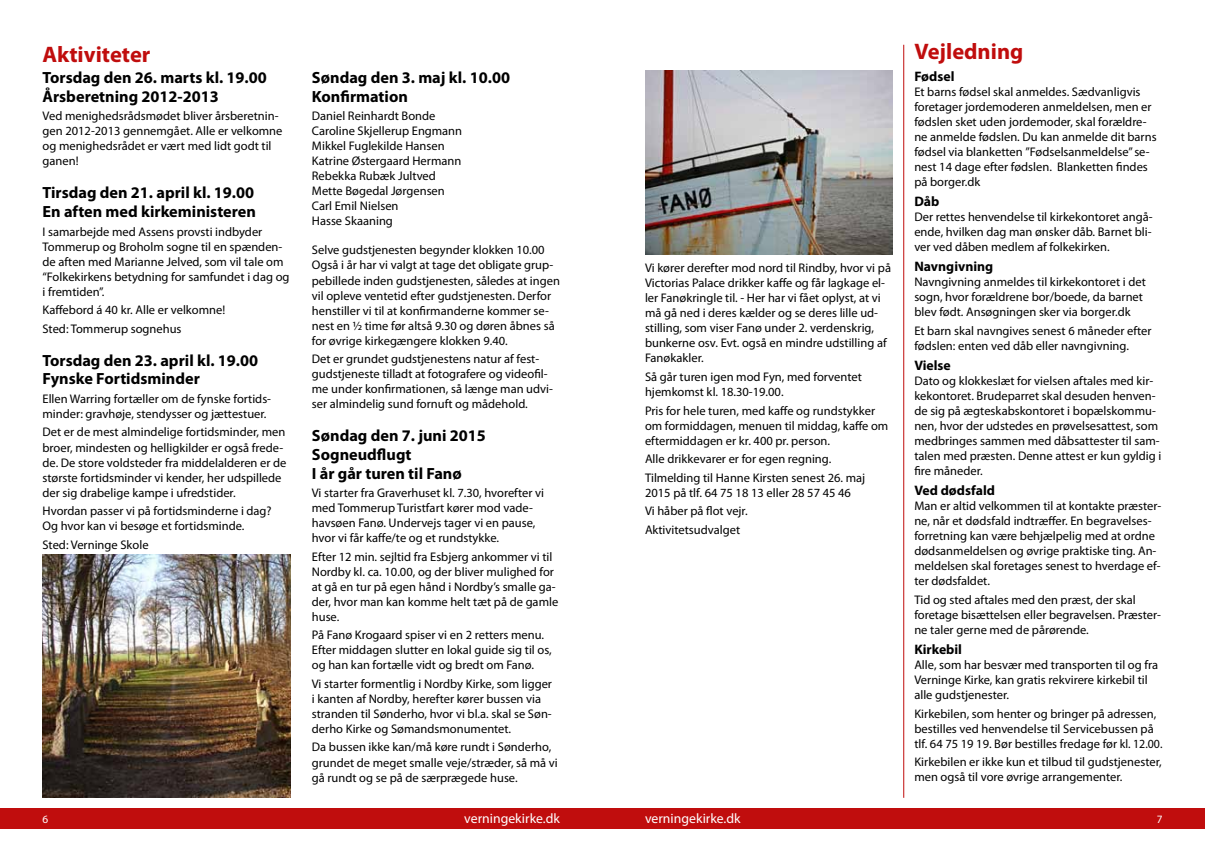
<style>
.page{position:relative;width:1205px;height:851px;background:#fff}
.page>*{position:absolute;margin:0;border:0;box-sizing:border-box;transform-origin:0 0}
.t1{font:700 22.5px "Myriad Pro";color:#c00d0d}
.t2{font:700 16.25px/18.8px "Myriad Pro";color:#000}
.t3{font:700 13.75px "Myriad Pro";color:#000}
.t4{font:13.75px "Myriad Pro";color:#fff}
.t5{font:12.5px/15px "Myriad Pro";color:#000}
.t6{font:11.25px "Myriad Pro";color:#fff}
</style>
<div class="page">
<div style="left:602px;top:808px;width:603px;height:20px;background:#c00d0d"></div>
<div style="left:0;top:808px;width:602px;height:20px;background:#c00d0d"></div>
<hr style="left:903px;top:45px;width:1px;height:752px;background:#c00d0d">
<img style="left:43px;top:555px;width:248px;height:242px">
<img style="left:645px;top:71px;width:247px;height:183px">
<h1 class="t1" style="left:43px;top:40px;width:109px">Aktiviteter</h1>
<h1 class="t1" style="left:914px;top:37px;width:110px">Vejledning</h1>
<h2 class="t2" style="left:312px;top:67px;width:200px">Søndag den 3. maj kl. 10.00<br>Konfirmation</h2>
<p class="t5" style="left:312px;top:108px;width:152px">Daniel Reinhardt Bonde<br>Caroline Skjellerup Engmann<br>Mikkel Fuglekilde Hansen<br>Katrine Østergaard Hermann<br>Rebekka Rubæk Jultved<br>Mette Bøgedal Jørgensen<br>Carl Emil Nielsen<br>Hasse Skaaning</p>
<p class="t5" style="left:312px;top:242px;width:250px">Selve gudstjenesten begynder klokken 10.00<br>Også i år har vi valgt at tage det obligate grup&shy;pebillede inden gudstjenesten, således at ingen vil opleve ventetid efter gudstjenesten. Derfor henstiller vi til at konfirmanderne kommer se&shy;nest en ½ time før altså 9.30 og døren åbnes så for øvrige kirkegængere klokken 9.40.</p>
<p class="t5" style="left:312px;top:351px;width:243px">Det er grundet gudstjenestens natur af fest&shy;gudstjeneste tilladt at fotografere og videofil&shy;me under konfirmationen, så længe man udvi&shy;ser almindelig sund fornuft og mådehold.</p>
<h2 class="t2" style="left:312px;top:425px;width:175px">Søndag den 7. juni 2015<br>Sogneudflugt<br>I år går turen til Fanø</h2>
<p class="t5" style="left:312px;top:485px;width:234px">Vi starter fra Graverhuset kl. 7.30, hvorefter vi med Tommerup Turistfart kører mod vade&shy;havsøen Fanø. Undervejs tager vi en pause, hvor vi får kaffe/te og et rundstykke.</p>
<p class="t5" style="left:312px;top:548px;width:248px">Efter 12 min. sejltid fra Esbjerg ankommer vi til Nordby kl. ca. 10.00, og der bliver mulighed for at gå en tur på egen hånd i Nordby’s smalle ga&shy;der, hvor man kan komme helt tæt på de gamle huse.</p>
<p class="t5" style="left:312px;top:627px;width:241px">På Fanø Krogaard spiser vi en 2 retters menu.<br>Efter middagen slutter en lokal guide sig til os, og han kan fortælle vidt og bredt om Fanø.</p>
<p class="t5" style="left:312px;top:676px;width:242px">Vi starter formentlig i Nordby Kirke, som ligger i kanten af Nordby, herefter kører bussen via stranden til Sønderho, hvor vi bl.a. skal se Søn&shy;derho Kirke og Sømandsmonumentet.</p>
<p class="t5" style="left:312px;top:739px;width:247px">Da bussen ikke kan/må køre rundt i Sønderho, grundet de meget smalle veje/stræder, så må vi gå rundt og se på de særprægede huse.</p>
<h2 class="t2" style="left:43px;top:67px;width:226px">Torsdag den 26. marts kl. 19.00<br>Årsberetning 2012-2013</h2>
<p class="t5" style="left:43px;top:108px;width:241px">Ved menighedsrådsmødet bliver årsberetnin&shy;gen 2012-2013 gennemgået. Alle er velkomne og menighedsrådet er vært med lidt godt til ganen!</p>
<h2 class="t2" style="left:43px;top:183px;width:215px">Tirsdag den 21. april kl. 19.00<br>En aften med kirkeministeren</h2>
<p class="t5" style="left:43px;top:223px;width:248px">I samarbejde med Assens provsti indbyder Tommerup og Broholm sogne til en spænden&shy;de aften med Marianne Jelved, som vil tale om “Folkekirkens betydning for samfundet i dag og i fremtiden”.</p>
<p class="t5" style="left:43px;top:300px;width:184px;line-height:18.5px">Kaffebord á 40 kr. Alle er velkomne!<br>Sted: Tommerup sognehus</p>
<h2 class="t2" style="left:43px;top:350px;width:217px">Torsdag den 23. april kl. 19.00<br>Fynske Fortidsminder</h2>
<p class="t5" style="left:43px;top:391px;width:230px">Ellen Warring fortæller om de fynske fortids&shy;minder: gravhøje, stendysser og jættestuer.</p>
<p class="t5" style="left:43px;top:424px;width:245px">Det er de mest almindelige fortidsminder, men broer, mindesten og helligkilder er også frede&shy;de. De store voldsteder fra middelalderen er de største fortidsminder vi kender, her udspillede der sig drabelige kampe i ufredstider.</p>
<p class="t5" style="left:43px;top:503px;width:231px">Hvordan passer vi på fortidsminderne i dag?<br>Og hvor kan vi besøge et fortidsminde.</p>
<p class="t5" style="left:43px;top:536px;width:108px">Sted: Verninge Skole</p>
<p class="t3" style="left:914px;top:68px;width:42px">Fødsel</p>
<p class="t5" style="left:914px;top:84px;width:244px">Et barns fødsel skal anmeldes. Sædvanligvis foretager jordemoderen anmeldelsen, men er fødslen sket uden jordemoder, skal forældre&shy;ne anmelde fødslen. Du kan anmelde dit barns fødsel via blanketten ”Fødselsanmeldelse” se&shy;nest 14 dage efter fødslen. Blanketten findes på borger.dk</p>
<p class="t3" style="left:914px;top:193px;width:27px">Dåb</p>
<p class="t5" style="left:914px;top:209px;width:240px;text-align:justify">Der rettes henvendelse til kirkekontoret angå&shy;ende, hvilken dag man ønsker dåb. Barnet bli&shy;ver ved dåben medlem af folkekirken.</p>
<p class="t3" style="left:914px;top:258px;width:80px">Navngivning</p>
<p class="t5" style="left:914px;top:274px;width:233px">Navngivning anmeldes til kirkekontoret i det sogn, hvor forældrene bor/boede, da barnet blev født. Ansøgningen sker via borger.dk</p>
<p class="t5" style="left:914px;top:323px;width:239px">Et barn skal navngives senest 6 måneder efter fødslen: enten ved dåb eller navngivning.</p>
<p class="t3" style="left:914px;top:356px;width:38px">Vielse</p>
<p class="t5" style="left:914px;top:373px;width:248px">Dato og klokkeslæt for vielsen aftales med kir&shy;kekontoret. Brudeparret skal desuden henven&shy;de sig på ægteskabskontoret i bopælskommu&shy;nen, hvor der udstedes en prøvelsesattest, som medbringes sammen med dåbsattester til sam&shy;talen med præsten. Denne attest er kun gyldig i fire måneder.</p>
<p class="t3" style="left:914px;top:481px;width:82px">Ved dødsfald</p>
<p class="t5" style="left:914px;top:498px;width:248px">Man er altid velkommen til at kontakte præster&shy;ne, når et dødsfald indtræffer. En begravelses&shy;forretning kan være behjælpelig med at ordne dødsanmeldelsen og øvrige praktiske ting. An&shy;meldelsen skal foretages senest to hverdage ef&shy;ter dødsfaldet.</p>
<p class="t5" style="left:914px;top:592px;width:248px">Tid og sted aftales med den præst, der skal foretage bisættelsen eller begravelsen. Præster&shy;ne taler gerne med de pårørende.</p>
<p class="t3" style="left:914px;top:640px;width:49px">Kirkebil</p>
<p class="t5" style="left:914px;top:657px;width:245px">Alle, som har besvær med transporten til og fra<br>Verninge Kirke, kan gratis rekvirere kirkebil til alle gudstjenester.</p>
<p class="t5" style="left:914px;top:705px;width:250px">Kirkebilen, som henter og bringer på adressen, bestilles ved henvendelse til Servicebussen på tlf. 64 75 19 19. Bør bestilles fredage før kl. 12.00.</p>
<p class="t5" style="left:914px;top:754px;width:249px">Kirkebilen er ikke kun et tilbud til gudstjenester, men også til vore øvrige arrangementer.</p>
<p class="t5" style="left:645px;top:260px;width:247px">Vi kører derefter mod nord til Rindby, hvor vi på Victorias Palace drikker kaffe og får lagkage el&shy;ler Fanøkringle til. - Her har vi fået oplyst, at vi må gå ned i deres kælder og se deres lille ud&shy;stilling, som viser Fanø under 2. verdenskrig, bunkerne osv. Evt. også en mindre udstilling af Fanøkakler.</p>
<p class="t5" style="left:645px;top:369px;width:218px">Så går turen igen mod Fyn, med forventet hjemkomst kl. 18.30-19.00.</p>
<p class="t5" style="left:645px;top:402px;width:245px">Pris for hele turen, med kaffe og rundstykker om formiddagen, menuen til middag, kaffe om eftermiddagen er kr. 400 pr. person.</p>
<p class="t5" style="left:645px;top:449px;width:222px;line-height:18.5px">Alle drikkevarer er for egen regning.<br>Tilmelding til Hanne Kirsten senest 26. maj</p>
<p class="t5" style="left:645px;top:483px;width:207px;line-height:18.5px">2015 på tlf. 64 75 18 13 eller 28 57 45 46<br>Vi håber på flot vejr.<br>Aktivitetsudvalget</p>
<p class="t6" style="left:43px;top:812px;width:7px">6</p>
<p class="t4" style="left:464px;top:809px;width:97px">verningekirke.dk</p>
<p class="t4" style="left:645px;top:809px;width:97px">verningekirke.dk</p>
<p class="t6" style="left:1156px;top:812px;width:7px">7</p>
</div>
